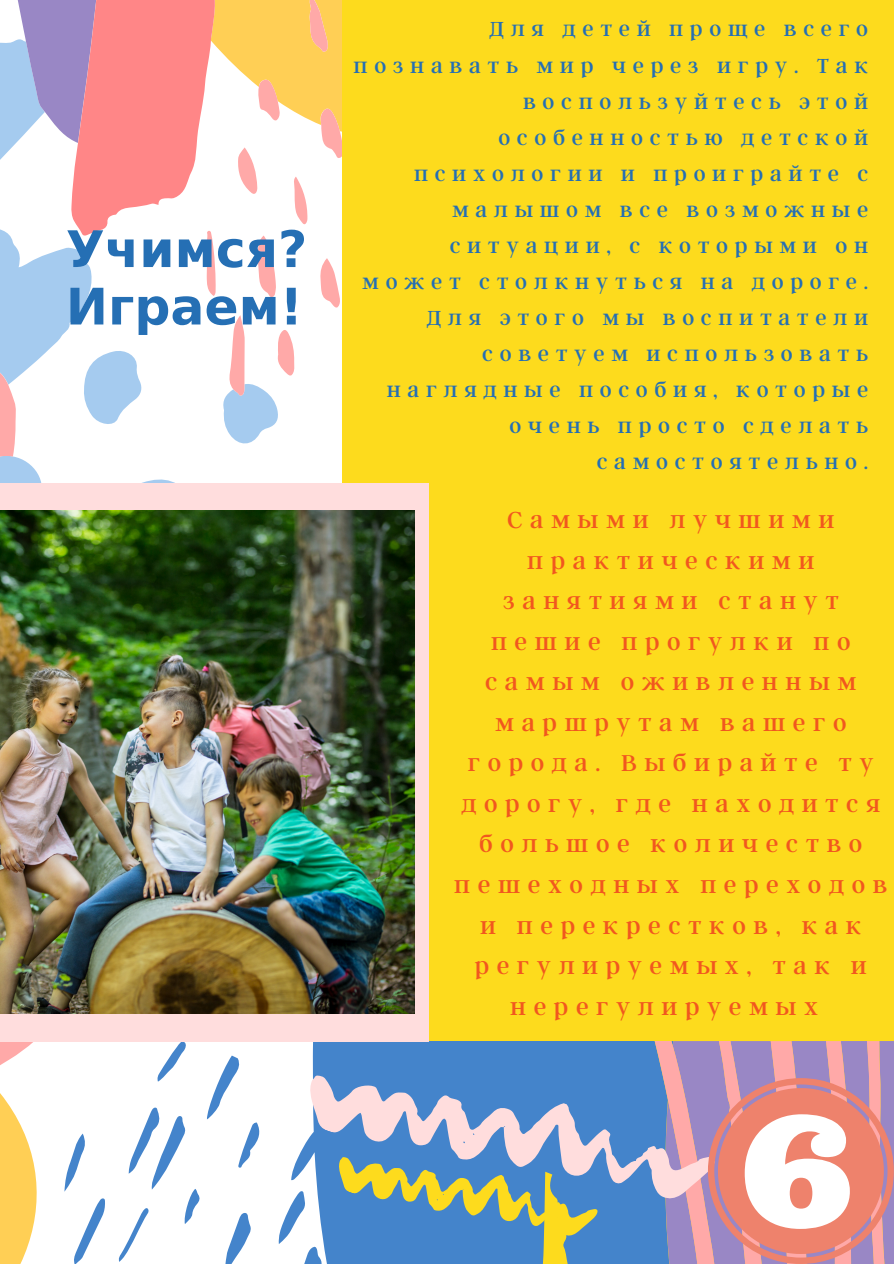
<style>
.page{position:relative;width:894px;height:1264px;background:#fff}
.page>*{position:absolute;margin:0;border:0;box-sizing:border-box;transform-origin:0 0}
.t1{font:700 50.4px/57.4px "DejaVu Sans";color:#256fb4}
.t2{font:25.65px/40.5px "Argent CF";letter-spacing:.3em;color:#f1571f;text-align:center}
.t3{font:22.65px/36px "Argent CF";letter-spacing:.3em;color:#256fb4;text-align:right}
</style>
<div class="page">
<div style="left:342px;top:0;width:551px;height:1263px;background:#fddb1d"></div>
<svg style="left:599px;top:1041px;width:55px;height:210px;background:#538bcc"></svg>
<img style="left:0;top:0;width:599px;height:1263px">
<svg style="left:654px;top:1041px;width:239px;height:222px;background:#d3a0ae"></svg>
<p class="t1" style="left:66px;top:221px;width:243px">Учимся?<br>Играем!</p>
<p class="t3" style="left:353px;top:10px;width:516px">Для детей проще всего познавать мир через игру. Так воспользуйтесь этой особенностью детской психологии и проиграйте с малышом все возможные ситуации, с которыми он может столкнуться на дороге.<br>Для этого мы воспитатели советуем использовать наглядные пособия, которые очень просто сделать самостоятельно.</p>
<p class="t2" style="left:454px;top:498px;width:434px">Самыми лучшими практическими занятиями станут пешие прогулки по самым оживленным маршрутам вашего города. Выбирайте ту дорогу, где находится большое количество пешеходных переходов и перекрестков, как регулируемых, так и нерегулируемых</p>
</div>
